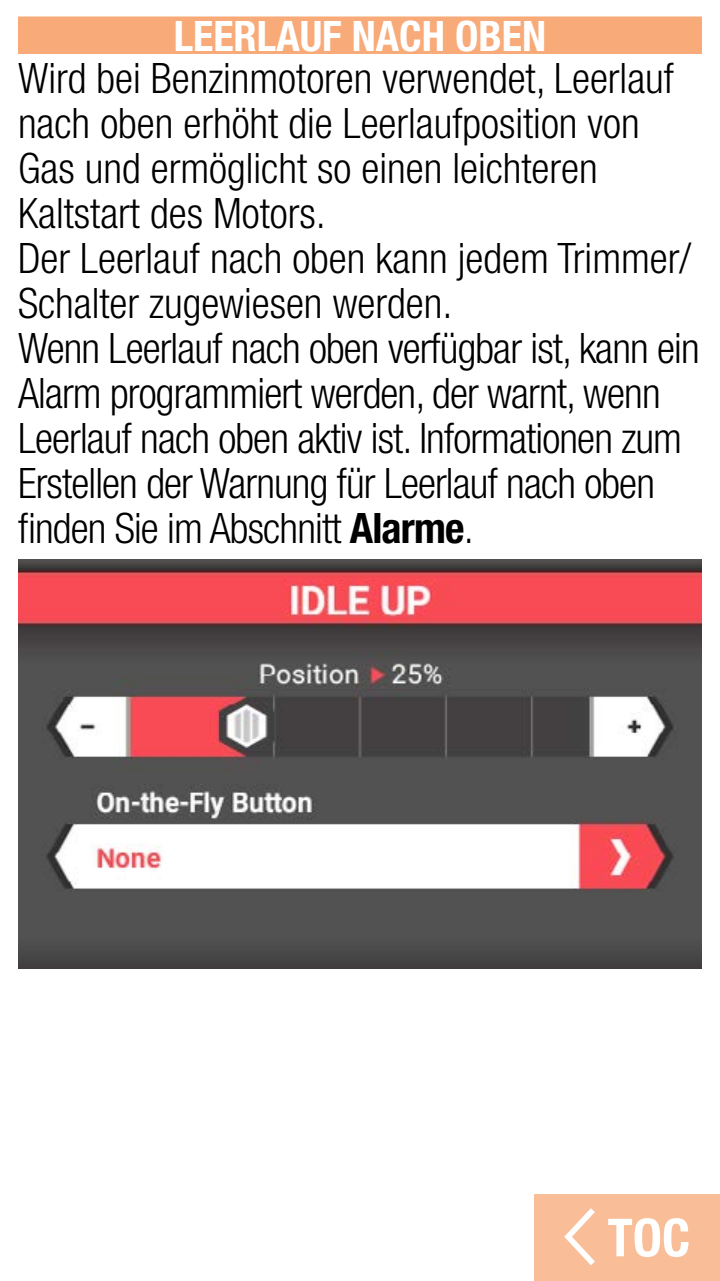
<style>
.page{position:relative;width:720px;height:1281px;background:#fff}
.page>*{position:absolute;margin:0;border:0;box-sizing:border-box;transform-origin:0 0}
.t1{font:700 condensed 52.5px "Helvetica Neue LT Std";color:#fff}
.t2{font:300 condensed 42px/45px "Helvetica Neue LT Std";color:#000}
.t3{font:700 condensed 42px "Helvetica Neue LT Std";color:#fff}
.s1{font-weight:700}
</style>
<div class="page">
<div style="left:18px;top:16px;width:684px;height:38px;background:#f8aa79"></div>
<img style="left:18px;top:559px;width:684px;height:409px">
<div style="left:534px;top:1195px;width:186px;height:86px;background:#f9be97"></div>
<svg style="left:564px;top:1208px;width:31px;height:57px"></svg>
<p class="t3" style="left:174px;top:11px;width:374px">LEERLAUF NACH OBEN</p>
<p class="t2" style="left:18px;top:55px;width:683px">Wird bei Benzinmotoren verwendet, Leerlauf nach oben erhöht die Leerlaufposition von Gas und ermöglicht so einen leichteren Kaltstart des Motors.<br>Der Leerlauf nach oben kann jedem Trimmer/ Schalter zugewiesen werden.<br>Wenn Leerlauf nach oben verfügbar ist, kann ein Alarm programmiert werden, der warnt, wenn Leerlauf nach oben aktiv ist. Informationen zum Erstellen der Warnung für Leerlauf nach oben finden Sie im Abschnitt <span class="s1">Alarme</span>.</p>
<p class="t1" style="left:608px;top:1206px;width:84px">TOC</p>
</div>
